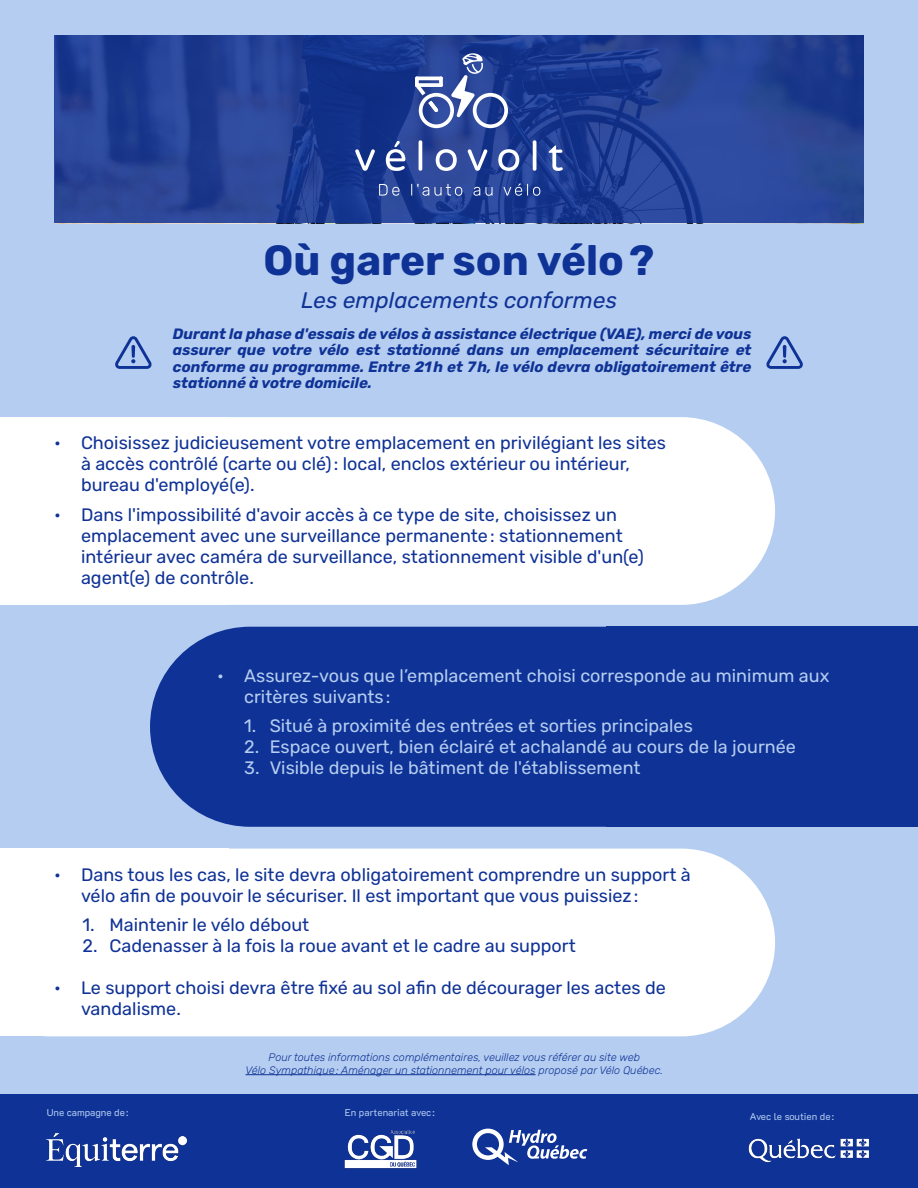
<style>
.page{position:relative;width:918px;height:1188px;background:#fff}
.page>*{position:absolute;margin:0;border:0;box-sizing:border-box;transform-origin:0 0}
.t1{font:700 42.15px "Rubik";color:#0f3296}
.t2{font:italic 22.5px "Rubik";color:#0f3296}
.t3{font:18px/21px "Rubik";color:#0f3296}
.t4{font:18px/21px "Rubik";color:#b4cdf0}
.t5{font:italic 700 15px/16.5px "Rubik";color:#0f3296;text-align:justify}
.t6{font:italic 300 10.8px/13px "Rubik";color:#0f3296;text-align:center}
.t7{font:9.9px "K2 D";color:#b4cdf0}
</style>
<div class="page">
<div style="left:0;top:0;width:918px;height:1128px;background:#b4cdf0"></div>
<svg style="left:54px;top:35px;width:810px;height:188px;background:#223f93"></svg>
<svg style="left:355px;top:149px;width:20px;height:22px"></svg>
<svg style="left:386px;top:141px;width:19px;height:30px"></svg>
<svg style="left:419px;top:140px;width:3px;height:31px"></svg>
<svg style="left:436px;top:149px;width:21px;height:22px"></svg>
<svg style="left:468px;top:149px;width:19px;height:22px"></svg>
<svg style="left:498px;top:149px;width:21px;height:22px"></svg>
<svg style="left:533px;top:140px;width:3px;height:31px"></svg>
<svg style="left:549px;top:145px;width:14px;height:26px"></svg>
<svg style="left:379px;top:184px;width:21px;height:12px"></svg>
<svg style="left:411px;top:184px;width:51px;height:12px"></svg>
<svg style="left:473px;top:187px;width:20px;height:9px"></svg>
<svg style="left:504px;top:184px;width:36px;height:12px"></svg>
<svg style="left:415px;top:53px;width:93px;height:75px;background:#576dae"></svg>
<div style="left:0;top:417px;width:775px;height:188px;background:#fff"></div>
<div style="left:0;top:849px;width:775px;height:187px;background:#fff"></div>
<div style="left:150px;top:627px;width:768px;height:200px;background:#0f3296"></div>
<svg style="left:115px;top:336px;width:37px;height:33px"></svg>
<svg style="left:766px;top:336px;width:37px;height:33px"></svg>
<hr style="left:246px;top:1074px;width:290px;height:1px;background:#0f3296">
<div style="left:0;top:1094px;width:918px;height:94px;background:#0f3296"></div>
<img style="left:344px;top:1129px;width:73px;height:40px">
<img style="left:47px;top:1133px;width:140px;height:33px">
<img style="left:748px;top:1138px;width:122px;height:25px">
<svg style="left:472px;top:1129px;width:115px;height:36px"></svg>
<h1 class="t1" style="left:263px;top:237px;width:393px">Où garer son vélo?</h1>
<p class="t2" style="left:301px;top:288px;width:317px">Les emplacements conformes</p>
<p class="t5" style="left:173px;top:326px;width:580px">Durant la phase d'essais de vélos à assistance électrique (VAE), merci de vous assurer que votre vélo est stationné dans un emplacement sécuritaire et conforme au programme. Entre 21h et 7h, le vélo devra obligatoirement être stationné à votre domicile.</p>
<p class="t3" style="left:81px;top:433px;width:586px;text-indent:-27px">• Choisissez judicieusement votre emplacement en privilégiant les sites à accès contrôlé (carte ou clé): local, enclos extérieur ou intérieur, bureau d'employé(e).</p>
<p class="t3" style="left:81px;top:504px;width:564px;text-indent:-27px">• Dans l'impossibilité d'avoir accès à ce type de site, choisissez un emplacement avec une surveillance permanente: stationnement intérieur avec caméra de surveillance, stationnement visible d'un(e) agent(e) de contrôle.</p>
<p class="t4" style="left:244px;top:666px;width:587px;text-indent:-27px">• Assurez-vous que l’emplacement choisi corresponde au minimum aux critères suivants:</p>
<p class="t4" style="left:244px;top:716px;width:450px">1. Situé à proximité des entrées et sorties principales</p>
<p class="t4" style="left:244px;top:737px;width:553px">2. Espace ouvert, bien éclairé et achalandé au cours de la journée</p>
<p class="t4" style="left:244px;top:758px;width:398px">3. Visible depuis le bâtiment de l'établissement</p>
<p class="t3" style="left:81px;top:864px;width:611px;text-indent:-27px">• Dans tous les cas, le site devra obligatoirement comprendre un support à vélo afin de pouvoir le sécuriser. Il est important que vous puissiez:</p>
<p class="t3" style="left:83px;top:915px;width:228px">1. Maintenir le vélo débout</p>
<p class="t3" style="left:83px;top:936px;width:495px">2. Cadenasser à la fois la roue avant et le cadre au support</p>
<p class="t3" style="left:81px;top:978px;width:586px;text-indent:-27px">• Le support choisi devra être fixé au sol afin de décourager les actes de vandalisme.</p>
<p class="t6" style="left:246px;top:1051px;width:419px">Pour toutes informations complémentaires, veuillez vous référer au site web<br>Vélo Sympathique: Aménager un stationnement pour vélos proposé par Vélo Québec.</p>
<p class="t7" style="left:47px;top:1107px;width:83px">Une campagne de:</p>
<p class="t7" style="left:345px;top:1107px;width:92px">En partenariat avec:</p>
<p class="t7" style="left:750px;top:1110px;width:86px">Avec le soutien de:</p>
</div>
